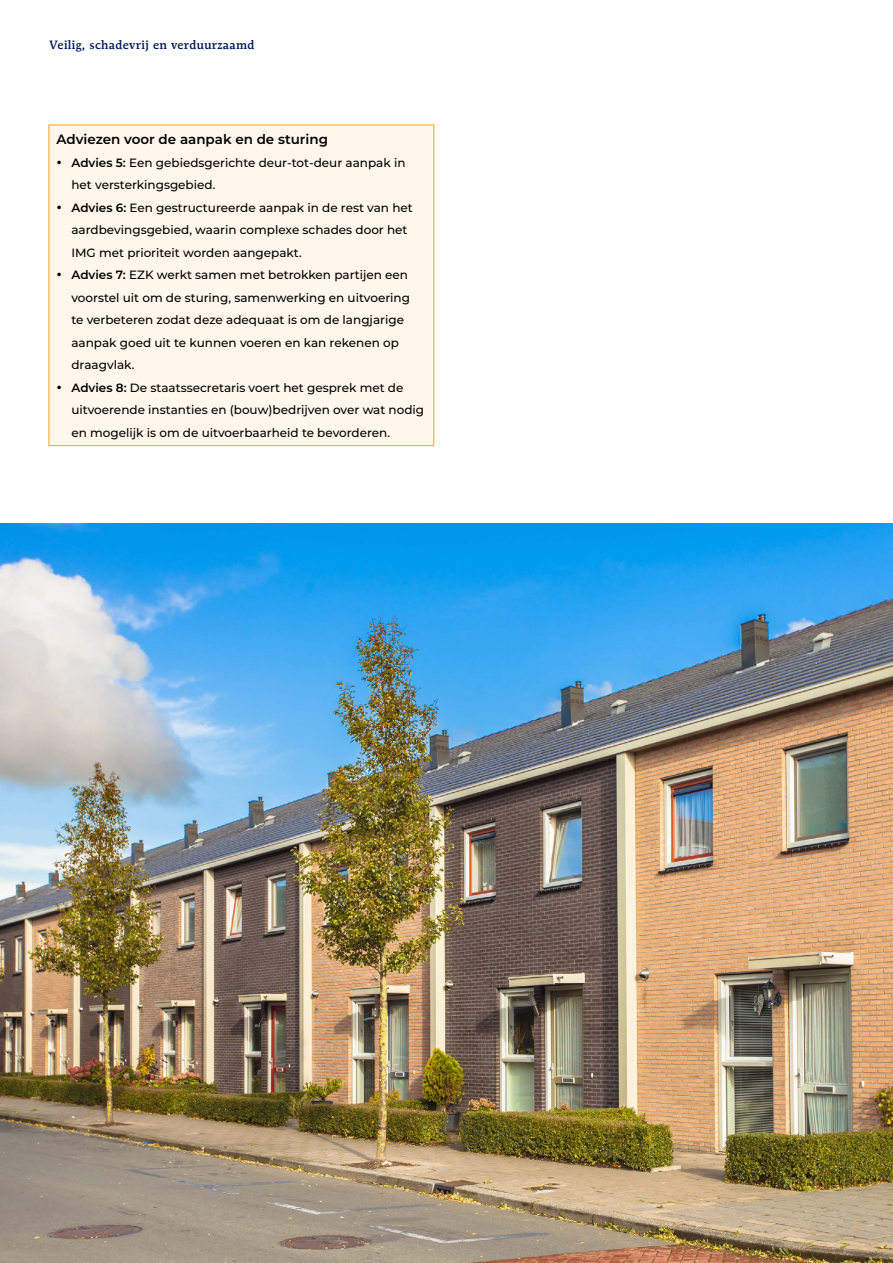
<style>
.page{position:relative;width:893px;height:1263px;background:#fff}
.page>*{position:absolute;margin:0;border:0;box-sizing:border-box;transform-origin:0 0}
.Kaderkop_WIT{font:600 13.5px "Montserrat";color:#000}
.Kaderopsomming_WIT{font:500 12px/22.5px "Montserrat";color:#000}
.t1{font:500 12px "Mendoza Roman Std";letter-spacing:.03em;color:#001759}
.s1{font-weight:600}
</style>
<div class="page">
<div style="left:48px;top:124px;width:386px;height:322px;background:#fff7eb;border:1px solid #ffad38"></div>
<img style="left:0;top:523px;width:893px;height:740px">
<p class="t1" style="left:50px;top:37px;width:206px">Veilig, schadevrij en verduurzaamd</p>
<h5 class="Kaderkop_WIT" style="left:56px;top:130px;width:273px">Adviezen voor de aanpak en de sturing</h5>
<p class="Kaderopsomming_WIT" style="left:71px;top:151px;width:336px;text-indent:-15px">• <span class="s1">Advies 5:</span> Een gebiedsgerichte deur-tot-deur aanpak in het versterkingsgebied.</p>
<p class="Kaderopsomming_WIT" style="left:71px;top:196px;width:343px;text-indent:-15px">• <span class="s1">Advies 6:</span> Een gestructureerde aanpak in de rest van het aardbevingsgebied, waarin complexe schades door het<br>IMG met prioriteit worden aangepakt.</p>
<p class="Kaderopsomming_WIT" style="left:71px;top:263px;width:340px;text-indent:-15px">• <span class="s1">Advies 7:</span> EZK werkt samen met betrokken partijen een voorstel uit om de sturing, samenwerking en uitvoering te verbeteren zodat deze adequaat is om de langjarige aanpak goed uit te kunnen voeren en kan rekenen op draagvlak.</p>
<p class="Kaderopsomming_WIT" style="left:71px;top:376px;width:354px;text-indent:-15px">• <span class="s1">Advies 8:</span> De staatssecretaris voert het gesprek met de uitvoerende instanties en (bouw)bedrijven over wat nodig en mogelijk is om de uitvoerbaarheid te bevorderen.</p>
</div>
